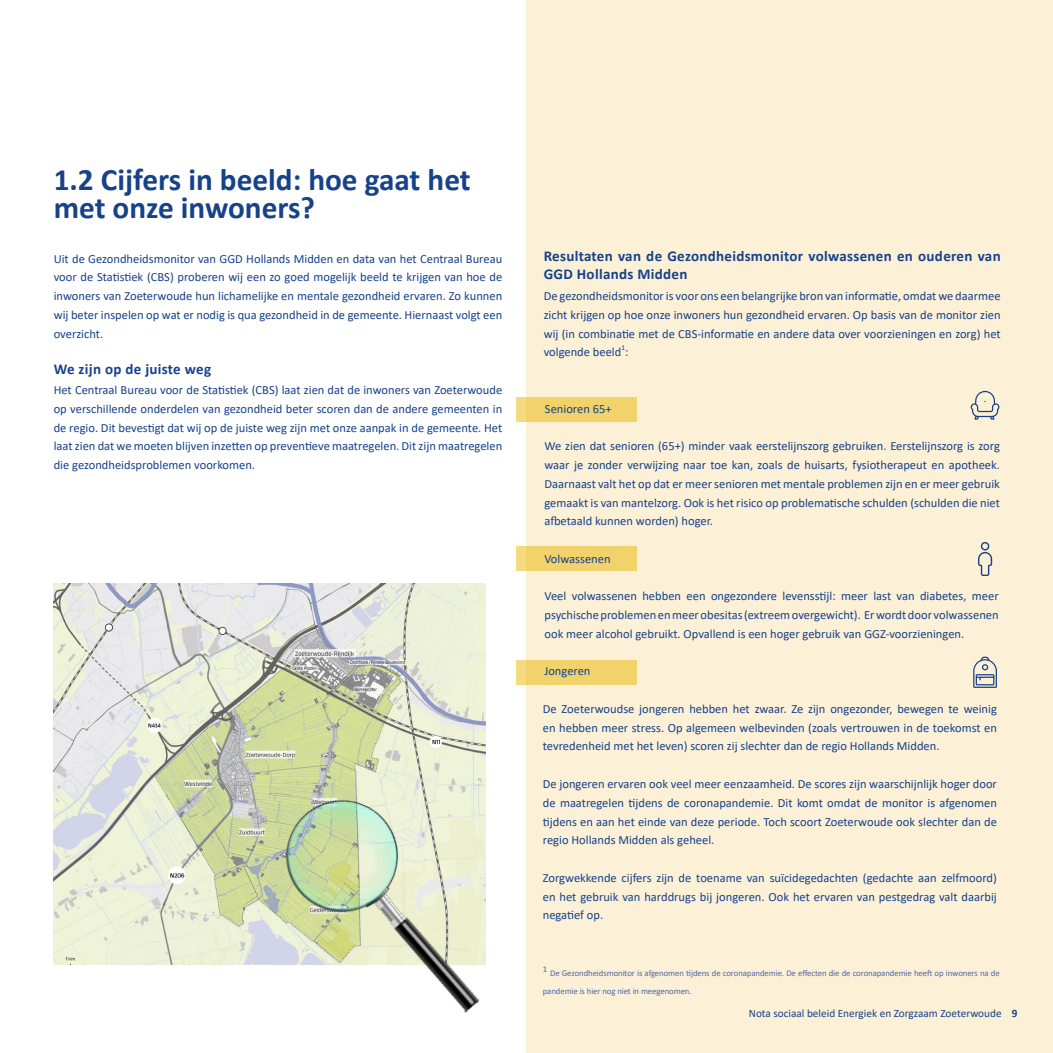
<style>
.page{position:relative;width:1053px;height:1053px;background:#fff}
.page>*{position:absolute;margin:0;border:0;box-sizing:border-box;transform-origin:0 0}
.t1{font:700 31.25px/27.5px "Calibri";color:#17428a}
.t2{font:700 15px/17.5px "Calibri";letter-spacing:.02em;color:#17428a}
.t3{font:12.5px/18.8px "Calibri";color:#17428a;text-align:justify}
.t4{font:11.25px "Calibri";color:#17428a}
.t5{font:8.75px/18.8px "Calibri";letter-spacing:-.01em;color:#5667a5}
.t6{font:7.25px "Calibri";color:#17428a}
.s1{font-weight:700}
</style>
<div class="page">
<img style="left:53px;top:583px;width:432px;height:381px">
<div style="left:526px;top:0;width:526px;height:1052px;background:#fcf0d7"></div>
<img style="left:245px;top:772px;width:241px;height:241px">
<svg style="left:516px;top:660px;width:120px;height:24px;background:#f2d36c"></svg>
<svg style="left:516px;top:546px;width:120px;height:25px;background:#f2d36c"></svg>
<svg style="left:516px;top:397px;width:120px;height:24px;background:#f2d36c"></svg>
<svg style="left:973px;top:656px;width:23px;height:32px"></svg>
<svg style="left:970px;top:391px;width:29px;height:28px"></svg>
<svg style="left:978px;top:542px;width:14px;height:34px"></svg>
<h1 class="t1" style="left:54px;top:165px;width:418px">1.2 Cijfers in beeld: hoe gaat het met onze inwoners?</h1>
<p class="t3" style="left:54px;top:249px;width:450px">Uit de Gezondheidsmonitor van GGD Hollands Midden en data van het Centraal Bureau voor de Statistiek (CBS) proberen wij een zo goed mogelijk beeld te krijgen van hoe de inwoners van Zoeterwoude hun lichamelijke en mentale gezondheid ervaren. Zo kunnen wij beter inspelen op wat er nodig is qua gezondheid in de gemeente. Hiernaast volgt een overzicht.</p>
<p class="t2" style="left:54px;top:360px;width:159px">We zijn op de juiste weg</p>
<p class="t3" style="left:54px;top:380px;width:450px">Het Centraal Bureau voor de Statistiek (CBS) laat zien dat de inwoners van Zoeterwoude op verschillende onderdelen van gezondheid beter scoren dan de andere gemeenten in de regio. Dit bevestigt dat wij op de juiste weg zijn met onze aanpak in de gemeente. Het laat zien dat we moeten blijven inzetten op preventieve maatregelen. Dit zijn maatregelen die gezondheidsproblemen voorkomen.</p>
<p class="t2" style="left:543px;top:247px;width:458px">Resultaten van de Gezondheidsmonitor volwassenen en ouderen van<br>GGD Hollands Midden</p>
<p class="t3" style="left:543px;top:286px;width:458px">De gezondheidsmonitoris voor ons een belangrijke bron van informatie, omdat we daarmee zicht krijgen op hoe onze inwoners hun gezondheid ervaren. Op basis van de monitor zien wij (in combinatie met de CBS-informatie en andere data over voorzieningen en zorg) het volgende beeld :</p>
<p class="t6" style="left:621px;top:342px;width:5px">1</p>
<p class="t3" style="left:545px;top:399px;width:68px">Senioren 65+</p>
<p class="t3" style="left:544px;top:436px;width:457px">We zien dat senioren (65+) minder vaak eerstelijnszorg gebruiken. Eerstelijnszorg is zorg waar je zonder verwijzing naar toe kan, zoals de huisarts, fysiotherapeut en apotheek.<br>Daarnaast valt het op dat er meer senioren met mentale problemen zijn en er meer gebruik gemaakt is van mantelzorg. Ook is het risico op problematische schulden (schulden die niet afbetaald kunnen worden) hoger.</p>
<p class="t3" style="left:544px;top:549px;width:68px">Volwassenen</p>
<p class="t3" style="left:544px;top:586px;width:455px">Veel volwassenen hebben een ongezondere levensstijl: meer last van diabetes, meer psychischeproblemenenmeerobesitas(extreemovergewicht). Erwordtdoor volwassenen ook meer alcohol gebruikt. Opvallend is een hoger gebruik van GGZ-voorzieningen.</p>
<p class="t3" style="left:544px;top:661px;width:48px">Jongeren</p>
<p class="t3" style="left:543px;top:699px;width:455px">De Zoeterwoudse jongeren hebben het zwaar. Ze zijn ongezonder, bewegen te weinig en hebben meer stress. Op algemeen welbevinden (zoals vertrouwen in de toekomst en tevredenheid met het leven) scoren zij slechter dan de regio Hollands Midden.</p>
<p class="t3" style="left:543px;top:774px;width:455px">De jongeren ervaren ook veel meer eenzaamheid. De scores zijn waarschijnlijk hoger door de maatregelen tijdens de coronapandemie. Dit komt omdat de monitor is afgenomen tijdens en aan het einde van deze periode. Toch scoort Zoeterwoude ook slechter dan de regio Hollands Midden als geheel.</p>
<p class="t3" style="left:543px;top:867px;width:455px">Zorgwekkende cijfers zijn de toename van suïcidegedachten (gedachte aan zelfmoord) en het gebruik van harddrugs bij jongeren. Ook het ervaren van pestgedrag valt daarbij negatief op.</p>
<p class="t5" style="left:542px;top:963px;width:458px">1 De Gezondheidsmonitor is afgenomen tijdens de coronapandemie. De effecten die de coronapandemie heeft op inwoners na de pandemie is hier nog niet in meegenomen.</p>
<p class="t4" style="left:748px;top:1005px;width:270px">Nota sociaal beleid Energiek en Zorgzaam Zoeterwoude <span class="s1">9</span></p>
</div>
